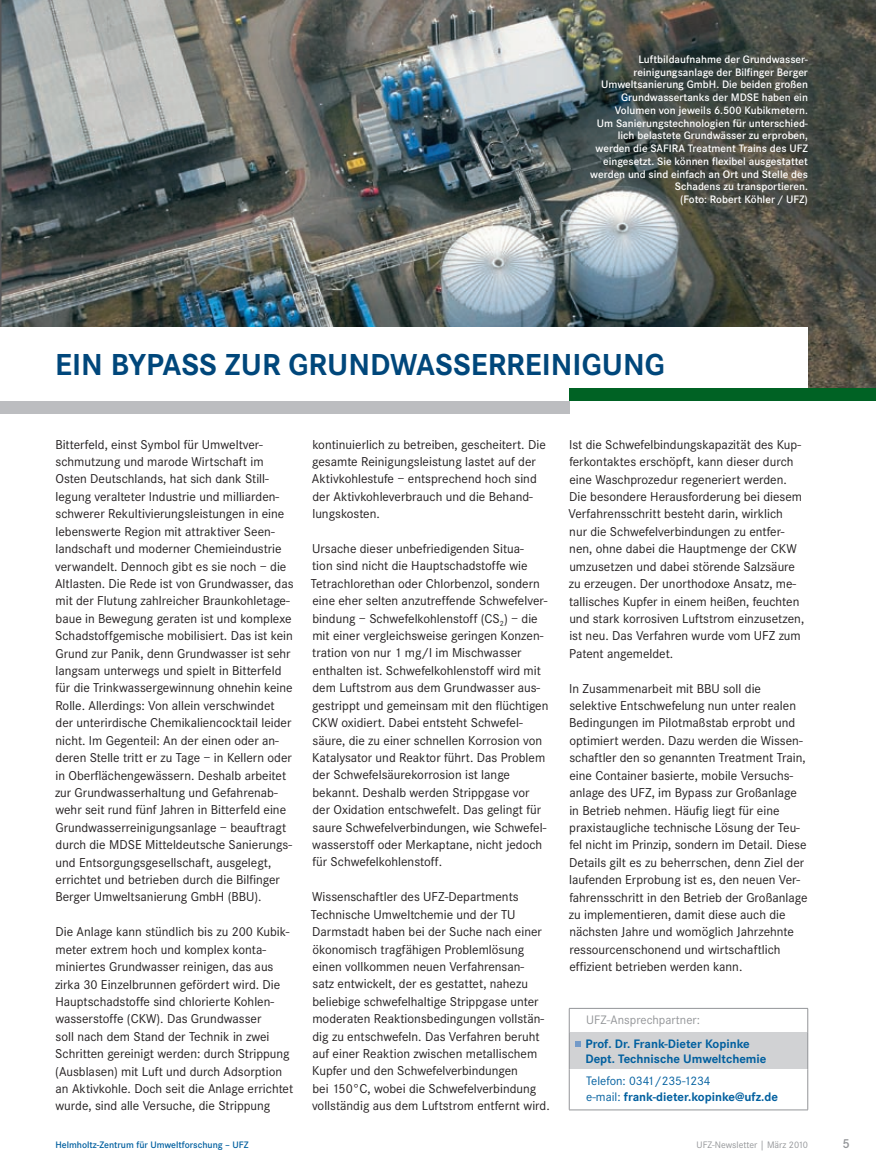
<style>
.page{position:relative;width:876px;height:1174px;background:#fff}
.page>*{position:absolute;margin:0;border:0;box-sizing:border-box;transform-origin:0 0}
.t1{font:700 31.5px "Corporate S";color:#00477b}
.t2{font:600 13.5px "Corporate S";color:#939598}
.t3{font:13.35px/17.4px "Corporate S";color:#231f20}
.t4{font:12.75px/16.5px "Corporate S";color:#005f9f}
.t5{font:700 12.75px/15.3px "Corporate S";color:#005f9f}
.t6{font:12.75px "Corporate S";color:#939598}
.t7{font:600 11.25px/12.8px "Corporate S";color:#fff;text-align:right}
.t8{font:600 9.75px "Corporate S";color:#005f9f}
.t9{font:9.75px "Corporate S";color:#939598}
.s1{font-weight:700}
</style>
<div class="page">
<img style="left:0;top:0;width:876px;height:388px">
<div style="left:0;top:327px;width:808px;height:74px;background:#fff"></div>
<div style="left:569px;top:388px;width:307px;height:13px;background:#006224"></div>
<div style="left:0;top:401px;width:569px;height:13px;background:#bcbdc0"></div>
<div style="left:569px;top:1032px;width:239px;height:37px;background:#d1d2d4"></div>
<hr style="left:569px;top:1008px;width:239px;height:1px;background:#939598">
<svg style="left:569px;top:1008px;width:1px;height:24px"></svg>
<svg style="left:807px;top:1009px;width:1px;height:23px"></svg>
<hr style="left:569px;top:1032px;width:1px;height:37px;background:#939598">
<hr style="left:807px;top:1032px;width:1px;height:37px;background:#939598">
<hr style="left:569px;top:1069px;width:1px;height:40px;background:#939598">
<hr style="left:807px;top:1069px;width:1px;height:40px;background:#939598">
<hr style="left:569px;top:1109px;width:239px;height:1px;background:#939598">
<svg style="left:575px;top:1041px;width:6px;height:5px"></svg>
<p class="t7" style="left:590px;top:53px;width:219px">Luftbildaufnahme der Grundwasser&shy;reinigungsanlage der Bilfinger Berger Umweltsanierung GmbH. Die beiden großen Grundwassertanks der MDSE haben ein Volumen von jeweils 6.500 Kubikmetern.<br>Um Sanierungstechnologien für unterschied&shy;lich belastete Grundwässer zu erproben, werden die SAFIRA Treatment Trains des UFZ eingesetzt. Sie können flexibel ausgestattet werden und sind einfach an Ort und Stelle des Schadens zu transportieren.<br>(Foto: Robert Köhler / UFZ)</p>
<h1 class="t1" style="left:55px;top:347px;width:109px">Ein Bypass</h1>
<h1 class="t1" style="left:225px;top:347px;width:186px">zur Grundwasse</h1>
<h1 class="t1" style="left:488px;top:347px;width:179px">rrein igung</h1>
<p class="t3" style="left:55px;top:436px;width:240px">Bitterfeld, einst Symbol für Umweltver&shy;schmutzung und marode Wirtschaft im Osten Deutschlands, hat sich dank Still&shy;legung veralteter Industrie und milliarden&shy;schwerer Rekultivierungsleistungen in eine lebenswerte Region mit attraktiver Seen&shy;landschaft und moderner Chemieindustrie verwandelt. Dennoch gibt es sie noch – die Altlasten. Die Rede ist von Grundwasser, das mit der Flutung zahlreicher Braunkohletage&shy;baue in Bewegung geraten ist und komplexe Schadstoffgemische mobilisiert. Das ist kein Grund zur Panik, denn Grundwasser ist sehr langsam unterwegs und spielt in Bitterfeld für die Trinkwassergewinnung ohnehin keine Rolle. Allerdings: Von allein verschwindet der unterirdische Chemikaliencocktail leider nicht. Im Gegenteil: An der einen oder an&shy;deren Stelle tritt er zu Tage – in Kellern oder in Oberflächengewässern. Deshalb arbeitet zur Grundwasserhaltung und Gefahrenab&shy;wehr seit rund fünf Jahren in Bitterfeld eine Grundwasserreinigungsanlage – beauftragt durch die MDSE Mitteldeutsche Sanierungs&shy;und Entsorgungsgesellschaft, ausgelegt, errichtet und betrieben durch die Bilfinger Berger Umweltsanierung GmbH (BBU).</p>
<p class="t3" style="left:55px;top:923px;width:240px">Die Anlage kann stündlich bis zu 200 Kubik&shy;meter extrem hoch und komplex konta&shy;miniertes Grundwasser reinigen, das aus zirka 30 Einzelbrunnen gefördert wird. Die Hauptschadstoffe sind chlorierte Kohlen&shy;wasserstoffe (CKW). Das Grundwasser<br>soll nach dem Stand der Technik in zwei Schritten gereinigt werden: durch Strippung (Ausblasen) mit Luft und durch Adsorption an Aktivkohle. Doch seit die Anlage errichtet wurde, sind alle Versuche, die Strippung</p>
<p class="t3" style="left:312px;top:435px;width:235px">kontinuierlich zu betreiben, gescheitert. Die gesamte Reinigungsleistung lastet auf der Aktivkohlestufe – entsprechend hoch sind der Aktivkohleverbrauch und die Behand&shy;lungskosten.</p>
<p class="t3" style="left:311px;top:540px;width:239px">Ursache dieser unbefriedigenden Situa-<br>tion sind nicht die Hauptschadstoffe wie Tetrachlorethan oder Chlorbenzol, sondern eine eher selten anzutreffende Schwefelver&shy;bindung – Schwefelkohlenstoff (CS<sub>2</sub>) – die mit einer vergleichsweise geringen Konzen&shy;tration von nur 1 mg/l im Mischwasser enthalten ist. Schwefelkohlenstoff wird mit dem Luftstrom aus dem Grundwasser aus&shy;gestrippt und gemeinsam mit den flüchtigen CKW oxidiert. Dabei entsteht Schwefel&shy;säure, die zu einer schnellen Korrosion von Katalysator und Reaktor führt. Das Problem der Schwefelsäurekorrosion ist lange bekannt. Deshalb werden Strippgase vor der Oxidation entschwefelt. Das gelingt für saure Schwefelverbindungen, wie Schwefel&shy;wasserstoff oder Merkaptane, nicht jedoch für Schwefelkohlenstoff.</p>
<p class="t3" style="left:311px;top:888px;width:240px">Wissenschaftler des UFZ-Departments Technische Umweltchemie und der TU Darmstadt haben bei der Suche nach einer ökonomisch tragfähigen Problemlösung einen vollkommen neuen Verfahrensan-<br>satz entwickelt, der es gestattet, nahezu beliebige schwefelhaltige Strippgase unter moderaten Reaktionsbedingungen vollstän&shy;dig zu entschwefeln. Das Verfahren beruht auf einer Reaktion zwischen metallischem Kupfer und den Schwefelverbindungen<br>bei 150°C, wobei die Schwefelverbindung vollständig aus dem Luftstrom entfernt wird.</p>
<p class="t3" style="left:569px;top:436px;width:237px">Ist die Schwefelbindungskapazität des Kup&shy;ferkontaktes erschöpft, kann dieser durch eine Waschprozedur regeneriert werden.<br>Die besondere Herausforderung bei diesem Verfahrensschritt besteht darin, wirklich<br>nur die Schwefelverbindungen zu entfer&shy;nen, ohne dabei die Hauptmenge der CKW umzusetzen und dabei störende Salzsäure zu erzeugen. Der unorthodoxe Ansatz, me&shy;tallisches Kupfer in einem heißen, feuchten und stark korrosiven Luftstrom einzusetzen, ist neu. Das Verfahren wurde vom UFZ zum Patent angemeldet.</p>
<p class="t3" style="left:569px;top:679px;width:240px">In Zusammenarbeit mit BBU soll die selektive Entschwefelung nun unter realen Bedingungen im Pilotmaßstab erprobt und optimiert werden. Dazu werden die Wissen&shy;schaftler den so genannten Treatment Train, eine Container basierte, mobile Versuchs&shy;anlage des UFZ, im Bypass zur Großanlage in Betrieb nehmen. Häufig liegt für eine praxistaugliche technische Lösung der Teu&shy;fel nicht im Prinzip, sondern im Detail. Diese Details gilt es zu beherrschen, denn Ziel der laufenden Erprobung ist es, den neuen Ver&shy;fahrensschritt in den Betrieb der Großanlage zu implementieren, damit diese auch die nächsten Jahre und womöglich Jahrzehnte ressourcenschonend und wirtschaftlich effizient betrieben werden kann.</p>
<p class="t6" style="left:586px;top:1012px;width:115px">UFZ-Ansprechpartner:</p>
<p class="t5" style="left:585px;top:1036px;width:183px">Prof. Dr. Frank-Dieter Kopinke<br>Dept. Technische Umweltchemie</p>
<p class="t4" style="left:586px;top:1072px;width:193px">Telefon: 0341/235-1234<br>e-mail: <span class="s1">frank-dieter.kopinke@ufz.de</span></p>
<p class="t8" style="left:55px;top:1139px;width:195px">Helmholtz-Zentrum für Umweltforschung – UFZ</p>
<p class="t9" style="left:697px;top:1139px;width:113px">UFZ-Newsletter | März 2010</p>
<p class="t2" style="left:842px;top:1136px;width:9px">5</p>
</div>
